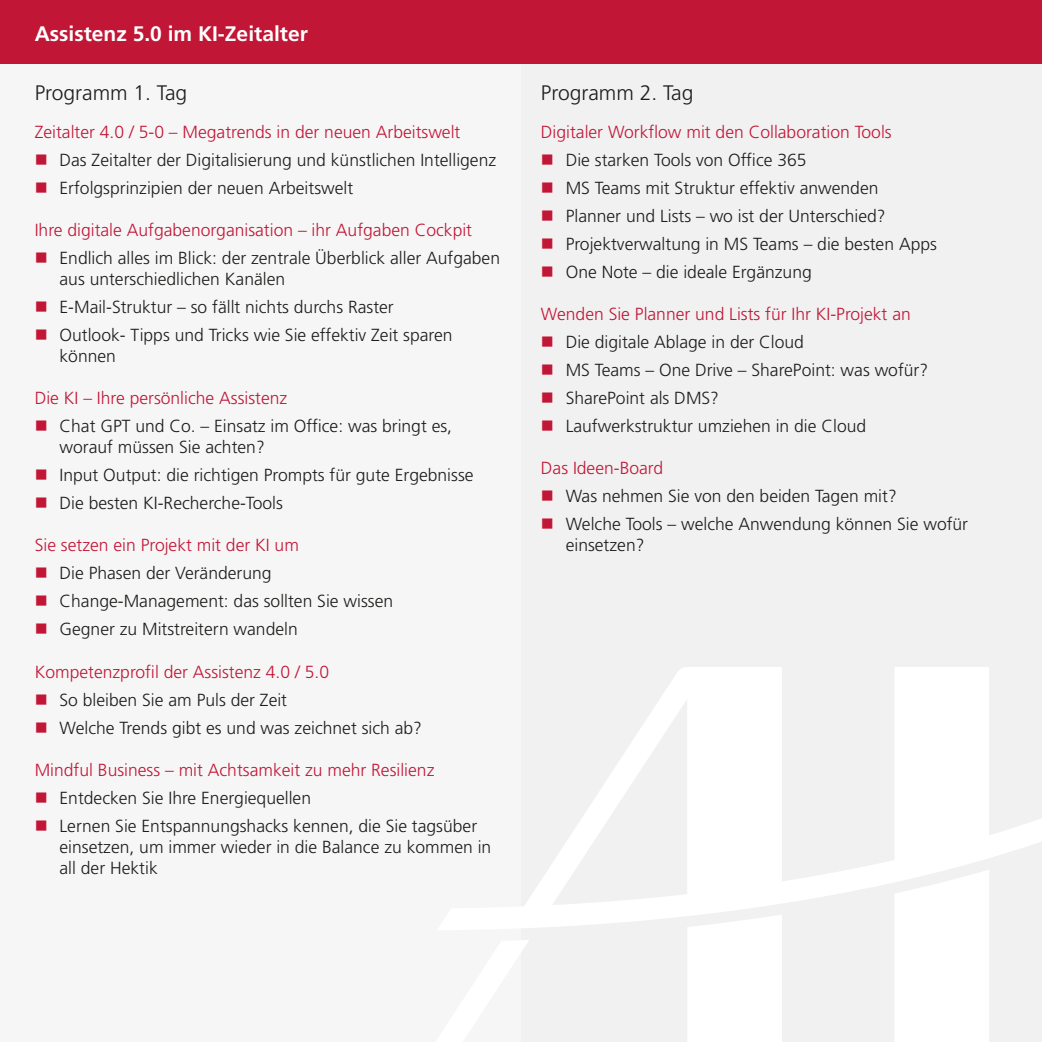
<style>
.page{position:relative;width:1042px;height:1042px;background:#fff}
.page>*{position:absolute;margin:0;border:0;box-sizing:border-box;transform-origin:0 0}
.t1{font:300 21px "Frutiger LT Pro";color:#1d1d1b}
.t2{font:700 21px "Frutiger LT Pro";color:#fff}
.t3{font:300 17.5px/28px "Frutiger LT Pro";color:#1d1d1b}
.t4{font:300 17.5px "Frutiger LT Pro";color:#c21636}
</style>
<div class="page">
<div style="left:0;top:0;width:1042px;height:65px;background:#c21636"></div>
<div style="left:521px;top:65px;width:521px;height:977px;background:#f1f1f1"></div>
<div style="left:0;top:65px;width:521px;height:977px;background:#f6f6f6"></div>
<div style="left:688px;top:930px;width:94px;height:112px;background:#fff"></div>
<div style="left:895px;top:930px;width:94px;height:112px;background:#fff"></div>
<svg style="left:521px;top:940px;width:8px;height:11px"></svg>
<svg style="left:521px;top:667px;width:521px;height:263px"></svg>
<p class="t2" style="left:35px;top:25px;width:275px">Assistenz 5.0 im KI-Zeitalter</p>
<p class="t1" style="left:35px;top:84px;width:154px">Programm 1. Tag</p>
<p class="t1" style="left:541px;top:84px;width:154px">Programm 2. Tag</p>
<p class="t4" style="left:35px;top:125px;width:427px">Zeitalter 4.0 / 5-0 – Megatrends in der neuen Arbeitswelt</p>
<p class="t3" style="left:60px;top:148px;width:438px">Das Zeitalter der Digitalisierung und künstlichen Intelligenz<br>Erfolgsprinzipien der neuen Arbeitswelt</p>
<p class="t4" style="left:35px;top:223px;width:439px">Ihre digitale Aufgabenorganisation – ihr Aufgaben Cockpit</p>
<p class="t3" style="left:60px;top:249px;width:442px;line-height:21px">Endlich alles im Blick: der zentrale Überblick aller Aufgaben aus unterschiedlichen Kanälen</p>
<p class="t3" style="left:60px;top:295px;width:394px">E-Mail-Struktur – so fällt nichts durchs Raster<br>Outlook- Tipps und Tricks wie Sie effektiv Zeit sparen</p>
<p class="t3" style="left:60px;top:344px;width:58px">können</p>
<p class="t4" style="left:35px;top:391px;width:254px">Die KI – Ihre persönliche Assistenz</p>
<p class="t3" style="left:60px;top:417px;width:394px;line-height:21px">Chat GPT und Co. – Einsatz im Office: was bringt es, worauf müssen Sie achten?</p>
<p class="t3" style="left:60px;top:463px;width:415px">Input Output: die richtigen Prompts für gute Ergebnisse<br>Die besten KI-Recherche-Tools</p>
<p class="t4" style="left:35px;top:538px;width:266px">Sie setzen ein Projekt mit der KI um</p>
<p class="t3" style="left:60px;top:561px;width:335px">Die Phasen der Veränderung<br>Change-Management: das sollten Sie wissen<br>Gegner zu Mitstreitern wandeln</p>
<p class="t4" style="left:35px;top:664px;width:296px">Kompetenzprofil der Assistenz 4.0 / 5.0</p>
<p class="t3" style="left:60px;top:687px;width:364px">So bleiben Sie am Puls der Zeit<br>Welche Trends gibt es und was zeichnet sich ab?</p>
<p class="t4" style="left:35px;top:762px;width:401px">Mindful Business – mit Achtsamkeit zu mehr Resilienz</p>
<p class="t3" style="left:60px;top:785px;width:419px">Entdecken Sie Ihre Energiequellen<br>Lernen Sie Entspannungshacks kennen, die Sie tagsüber</p>
<p class="t3" style="left:60px;top:837px;width:433px;line-height:21px">einsetzen, um immer wieder in die Balance zu kommen in all der Hektik</p>
<p class="t4" style="left:541px;top:125px;width:352px">Digitaler Workflow mit den Collaboration Tools</p>
<p class="t3" style="left:566px;top:148px;width:373px">Die starken Tools von Office 365<br>MS Teams mit Struktur effektiv anwenden Planner und Lists – wo ist der Unterschied?<br>Projektverwaltung in MS Teams – die besten Apps One Note – die ideale Ergänzung</p>
<p class="t4" style="left:541px;top:307px;width:371px">Wenden Sie Planner und Lists für Ihr KI-Projekt an</p>
<p class="t3" style="left:566px;top:330px;width:364px">Die digitale Ablage in der Cloud<br>MS Teams – One Drive – SharePoint: was wofür?<br>SharePoint als DMS?<br>Laufwerkstruktur umziehen in die Cloud</p>
<p class="t4" style="left:541px;top:461px;width:124px">Das Ideen-Board</p>
<p class="t3" style="left:566px;top:484px;width:404px">Was nehmen Sie von den beiden Tagen mit?<br>Welche Tools – welche Anwendung können Sie wofür</p>
<p class="t3" style="left:566px;top:533px;width:80px">einsetzen?</p>
</div>
